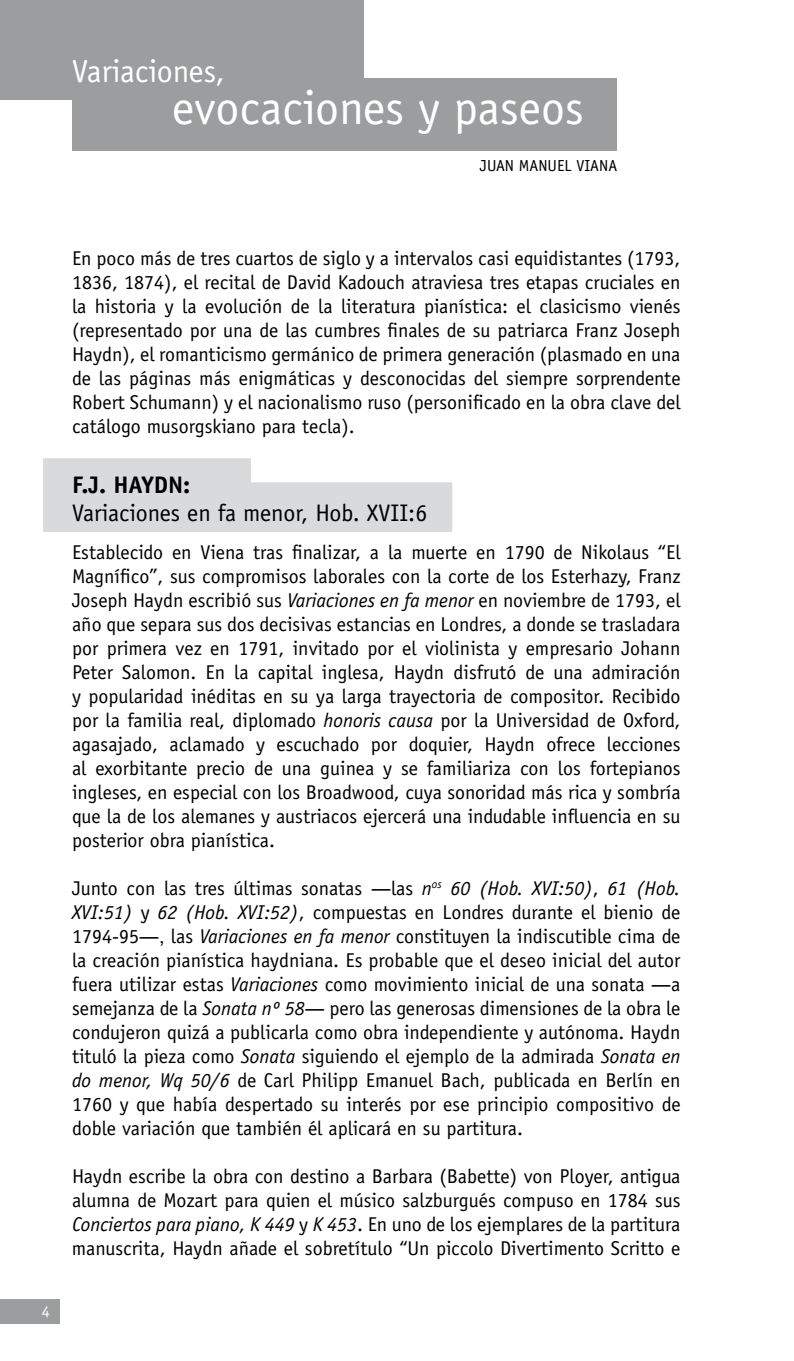
<style>
.page{position:relative;width:794px;height:1361px;background:#fff}
.page>*{position:absolute;margin:0;border:0;box-sizing:border-box;transform-origin:0 0}
.t1{font:48px "Officina Sans";color:#fff}
.t2{font:32px "Officina Sans";color:#fff}
.t3{font:24px "Officina Sans";color:#000}
.t4{font:700 24px "Officina Sans";color:#000}
.t5{font:20px/24px "Officina Sans";color:#000;text-align:justify}
.t6{font:16px "Officina Sans";color:#000}
.s1{font-style:italic}
.s2{font-family:"Arial"}
</style>
<div class="page">
<div style="left:0;top:1299px;width:59px;height:25px;background:#9c9d9f"></div>
<svg style="left:43px;top:458px;width:409px;height:74px"></svg>
<div style="left:72px;top:78px;width:544px;height:73px;background:#9c9d9f"></div>
<div style="left:0;top:0;width:364px;height:99px;background:#9c9d9f"></div>
<h2 class="t2" style="left:72px;top:53px;width:155px">Variaciones,</h2>
<h1 class="t1" style="left:172px;top:80px;width:413px">evocaciones y paseos</h1>
<p class="t6" style="left:480px;top:156px;width:17px">JUAN</p>
<p class="t6" style="left:519px;top:156px;width:21px">MANUE</p>
<p class="t6" style="left:564px;top:156px;width:29px">L VIANA</p>
<p class="t5" style="left:72px;top:246px;width:610px">En poco más de tres cuartos de siglo y a intervalos casi equidistantes (1793, 1836, 1874), el recital de David Kadouch atraviesa tres etapas cruciales en la historia y la evolución de la literatura pianística: el clasicismo vienés (representado por una de las cumbres finales de su patriarca Franz Joseph Haydn), el romanticismo germánico de primera generación (plasmado en una de las páginas más enigmáticas y desconocidas del siempre sorprendente Robert Schumann) y el nacionalismo ruso (personificado en la obra clave del catálogo musorgskiano para tecla).</p>
<p class="t4" style="left:72px;top:469px;width:120px">F.J. HAYDN:</p>
<p class="t3" style="left:72px;top:498px;width:357px">Variaciones en fa menor, Hob. XVII:6</p>
<p class="t5" style="left:72px;top:540px;width:610px">Establecido en Viena tras finalizar, a la muerte en 1790 de Nikolaus “El Magnífico”, sus compromisos laborales con la corte de los Esterhazy, Franz Joseph Haydn escribió sus <span class="s1">Variaciones en fa menor</span> en noviembre de 1793, el año que separa sus dos decisivas estancias en Londres, a donde se trasladara por primera vez en 1791, invitado por el violinista y empresario Johann Peter Salomon. En la capital inglesa, Haydn disfrutó de una admiración y popularidad inéditas en su ya larga trayectoria de compositor. Recibido por la familia real, diplomado <span class="s1">honoris causa</span> por la Universidad de Oxford, agasajado, aclamado y escuchado por doquier, Haydn ofrece lecciones al exorbitante precio de una guinea y se familiariza con los fortepianos ingleses, en especial con los Broadwood, cuya sonoridad más rica y sombría que la de los alemanes y austriacos ejercerá una indudable influencia en su posterior obra pianística.</p>
<p class="t5" style="left:72px;top:876px;width:610px">Junto con las tres últimas sonatas <span class="s2">―</span>las <span class="s1">n</span><sup>os</sup> <span class="s1">60 (Hob. XVI:50)</span>, <span class="s1">61 (Hob.<br>XVI:51)</span> y <span class="s1">62 (Hob. XVI:52)</span>, compuestas en Londres durante el bienio de 1794-95<span class="s2">―,</span> las <span class="s1">Variaciones en fa menor</span> constituyen la indiscutible cima de la creación pianística haydniana. Es probable que el deseo inicial del autor fuera utilizar estas <span class="s1">Variaciones</span> como movimiento inicial de una sonata <span class="s2">―</span>a semejanza de la <span class="s1">Sonata nº 58</span><span class="s2">―</span> pero las generosas dimensiones de la obra le condujeron quizá a publicarla como obra independiente y autónoma. Haydn tituló la pieza como <span class="s1">Sonata</span> siguiendo el ejemplo de la admirada <span class="s1">Sonata en do menor, Wq 50/6</span> de Carl Philipp Emanuel Bach, publicada en Berlín en 1760 y que había despertado su interés por ese principio compositivo de doble variación que también él aplicará en su partitura.</p>
<p class="t5" style="left:72px;top:1164px;width:610px">Haydn escribe la obra con destino a Barbara (Babette) von Ployer, antigua alumna de Mozart para quien el músico salzburgués compuso en 1784 sus <span class="s1">Conciertos para piano, K 449</span> y <span class="s1">K 453</span>. En uno de los ejemplares de la partitura manuscrita, Haydn añade el sobretítulo “Un piccolo Divertimento Scritto e</p>
</div>
